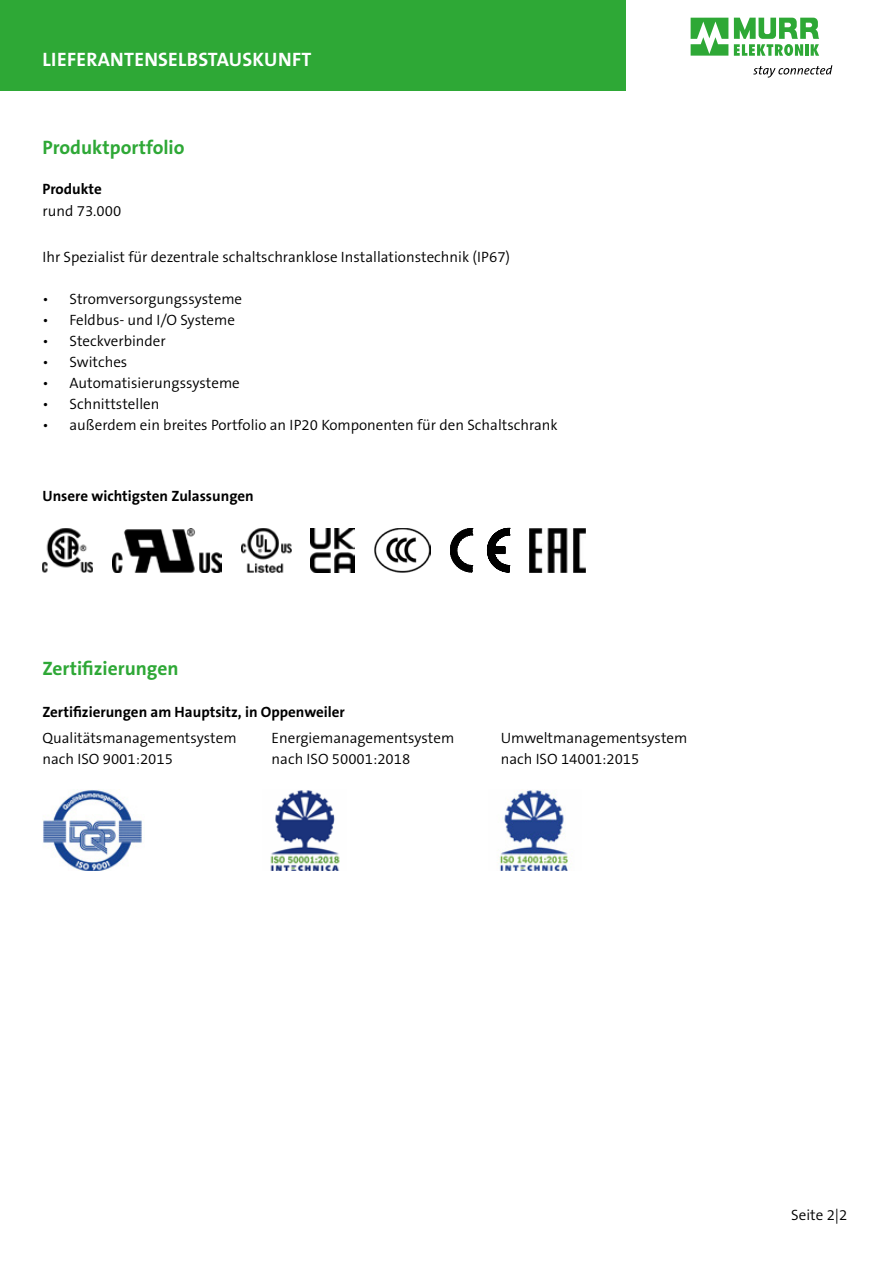
<style>
.page{position:relative;width:893px;height:1263px;background:#fff}
.page>*{position:absolute;margin:0;border:0;box-sizing:border-box;transform-origin:0 0}
.t1{font:700 19.5px "The Sans B Plus W7";color:#2ea836}
.t2{font:700 19.5px "The Sans B Plus W7";letter-spacing:.015em;color:#fff}
.t3{font:300 15px "The Sans B Plus W4";color:#000}
.t4{font:700 15px "The Sans B Plus W7";color:#000}
</style>
<div class="page">
<img style="left:529px;top:528px;width:57px;height:44px">
<img style="left:311px;top:528px;width:44px;height:44px">
<img style="left:242px;top:528px;width:49px;height:44px">
<img style="left:113px;top:528px;width:109px;height:44px">
<img style="left:43px;top:528px;width:50px;height:44px">
<svg style="left:450px;top:528px;width:22px;height:44px"></svg>
<svg style="left:487px;top:528px;width:23px;height:44px"></svg>
<img style="left:375px;top:528px;width:55px;height:44px">
<img style="left:499px;top:790px;width:69px;height:80px">
<img style="left:270px;top:790px;width:70px;height:80px">
<img style="left:43px;top:790px;width:99px;height:80px">
<div style="left:0;top:0;width:625px;height:91px;background:#2ea836"></div>
<svg style="left:691px;top:18px;width:37px;height:38px"></svg>
<svg style="left:734px;top:18px;width:85px;height:38px"></svg>
<svg style="left:753px;top:65px;width:79px;height:13px"></svg>
<h1 class="t2" style="left:43px;top:47px;width:270px">LIEFERANTENSELBSTAUSKUNFT</h1>
<h1 class="t1" style="left:43px;top:135px;width:144px">Produktportfolio</h1>
<p class="t4" style="left:43px;top:179px;width:61px">Produkte</p>
<p class="t3" style="left:43px;top:201px;width:80px">rund 73.000</p>
<p class="t3" style="left:43px;top:247px;width:469px">Ihr Spezialist für dezentrale schaltschranklose Installationstechnik (IP67)</p>
<p class="t3" style="left:43px;top:289px;width:201px">• Stromversorgungssysteme</p>
<p class="t3" style="left:43px;top:310px;width:194px">• Feldbus- und I/O Systeme</p>
<p class="t3" style="left:43px;top:331px;width:125px">• Steckverbinder</p>
<p class="t3" style="left:43px;top:352px;width:86px">• Switches</p>
<p class="t3" style="left:43px;top:373px;width:199px">• Automatisierungssysteme</p>
<p class="t3" style="left:43px;top:394px;width:118px">• Schnittstellen</p>
<p class="t3" style="left:43px;top:415px;width:517px">• außerdem ein breites Portfolio an IP20 Komponenten für den Schaltschrank</p>
<p class="t4" style="left:43px;top:487px;width:213px">Unsere wichtigsten Zulassungen</p>
<h1 class="t1" style="left:43px;top:656px;width:138px">Zertifizierungen</h1>
<p class="t4" style="left:43px;top:703px;width:304px">Zertifizierungen am Hauptsitz, in Oppenweiler</p>
<p class="t3" style="left:43px;top:728px;width:196px">Qualitätsmanagementsystem</p>
<p class="t3" style="left:272px;top:728px;width:184px">Energiemanagementsystem</p>
<p class="t3" style="left:501px;top:728px;width:188px">Umweltmanagementsystem</p>
<p class="t3" style="left:43px;top:749px;width:132px">nach ISO 9001:2015</p>
<p class="t3" style="left:272px;top:749px;width:140px">nach ISO 50001:2018</p>
<p class="t3" style="left:501px;top:749px;width:140px">nach ISO 14001:2015</p>
<p class="t3" style="left:791px;top:1206px;width:58px">Seite 2|2</p>
</div>
